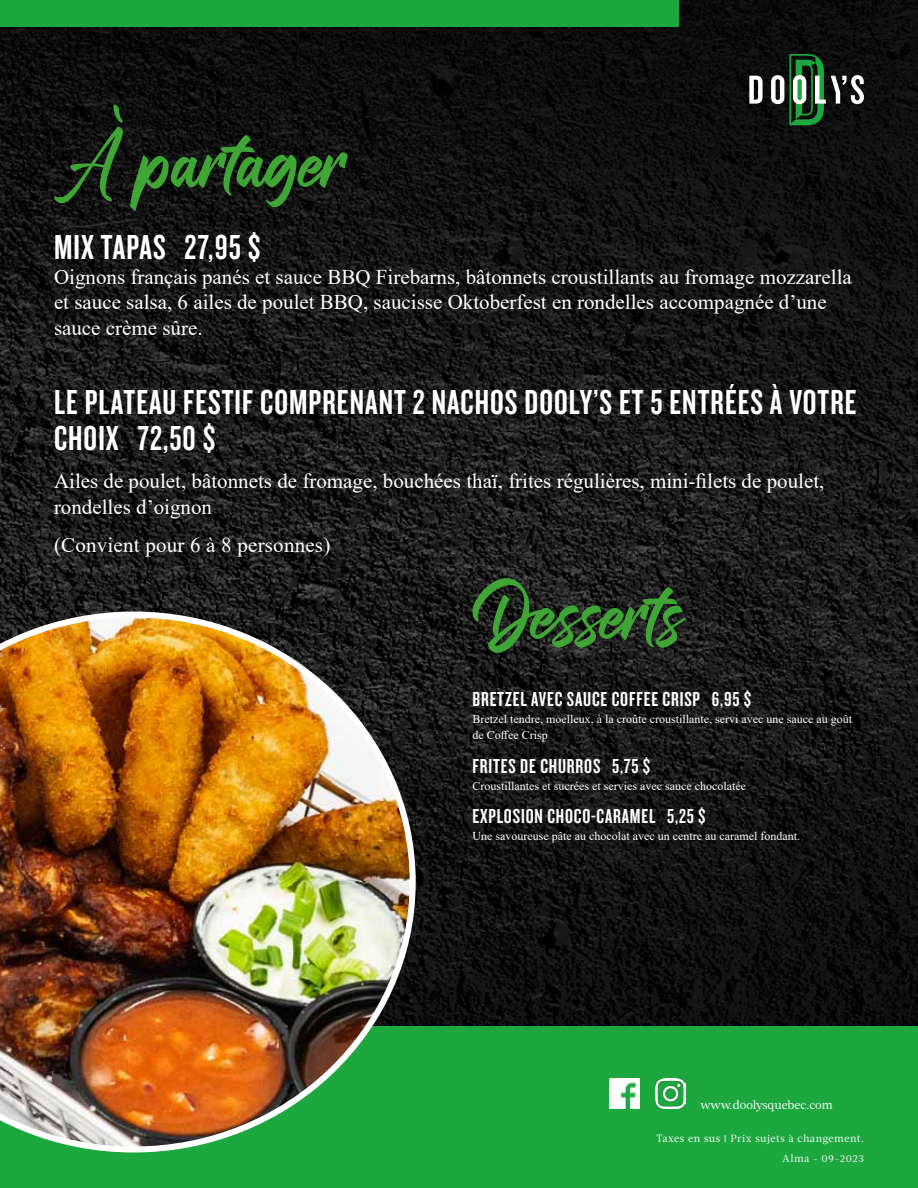
<style>
.page{position:relative;width:918px;height:1188px;background:#fff}
.page>*{position:absolute;margin:0;border:0;box-sizing:border-box;transform-origin:0 0}
.t1{font:64.95px "Fallinlove";letter-spacing:.01em;color:#3fa535}
.t2{font:36px "Knockout HTF48 Featherweight";letter-spacing:.03em;color:#fff}
.t3{font:21px/25.2px "Times New Roman";color:#fff}
.t4{font:21px "Knockout HTF48 Featherweight";letter-spacing:.04em;color:#fff}
.t5{font:12px/16.5px "Times New Roman";color:#fff}
.t6{font:12px "Acta";letter-spacing:-.005em;color:#fff}
.t7{font:10.5px/19.4px "Acta";letter-spacing:.04em;color:#fff;text-align:right}
.s1{font-family:"Knockout 27 Junior Bantamwt"}
</style>
<div class="page">
<img style="left:0;top:0;width:918px;height:1026px">
<div style="left:0;top:1026px;width:918px;height:162px;background:#1ca73f"></div>
<img style="left:0;top:612px;width:416px;height:540px">
<div style="left:0;top:0;width:679px;height:26px;background:#1ca73f"></div>
<svg style="left:749px;top:76px;width:14px;height:28px"></svg>
<svg style="left:771px;top:54px;width:93px;height:71px;background:#354b3b"></svg>
<img style="left:610px;top:1079px;width:30px;height:30px">
<img style="left:656px;top:1079px;width:30px;height:30px">
<h1 class="t1" style="left:54px;top:127px;width:292px">À partager</h1>
<h2 class="t2" style="left:54px;top:229px;width:208px">MIX TAPAS 27,95 $</h2>
<p class="t3" style="left:54px;top:264px;width:799px">Oignons français panés et sauce BBQ Firebarns, bâtonnets croustillants au fromage mozzarella et sauce salsa, 6 ailes de poulet BBQ, saucisse Oktoberfest en rondelles accompagnée d’une sauce crème sûre.</p>
<h2 class="t2" style="left:54px;top:384px;width:251px">LE PLATEAU FESTIF COMPRENANT</h2>
<h2 class="t2" style="left:413px;top:384px;width:419px">2 NACHOS DOOLY’S ET 5 ENTRÉES ÀVOTRE</h2>
<h2 class="t2" style="left:54px;top:420px;width:163px">CHOIX 72,50 $</h2>
<p class="t3" style="left:54px;top:468px;width:772px">Ailes de poulet, bâtonnets de fromage, bouchées thaï, frites régulières, mini-filets de poulet, rondelles d’oignon</p>
<p class="t3" style="left:54px;top:532px;width:278px">(Convient pour 6 à 8 personnes)</p>
<h1 class="t1" style="left:472px;top:579px;width:210px">Desserts</h1>
<p class="t4" style="left:472px;top:689px;width:280px">BRETZEL AVEC SAUCE COFFEE CRISP 6,95 $</p>
<p class="t5" style="left:472px;top:710px;width:381px">Bretzel tendre, moelleux, à la croûte croustillante, servi avec une sauce au goût de Coffee Crisp</p>
<p class="t4" style="left:472px;top:756px;width:179px">FRITES DE CHURROS 5,75 $</p>
<p class="t5" style="left:472px;top:777px;width:275px">Croustillantes et sucrées et servies avec sauce chocolatée</p>
<p class="t4" style="left:472px;top:806px;width:134px">EXPLOSION CHOCO-CARAMEL</p>
<p class="t4" style="left:667px;top:806px;width:40px">5,25 $</p>
<p class="t5" style="left:472px;top:827px;width:329px">Une savoureuse pâte au chocolat avec un centre au caramel fondant.</p>
<p class="t6" style="left:701px;top:1097px;width:134px">www.doolysquebec.com</p>
<p class="t7" style="left:657px;top:1129px;width:209px">Taxes en sus <span class="s1">I</span> Prix sujets à changement.<br>Alma - 09-2023</p>
</div>
